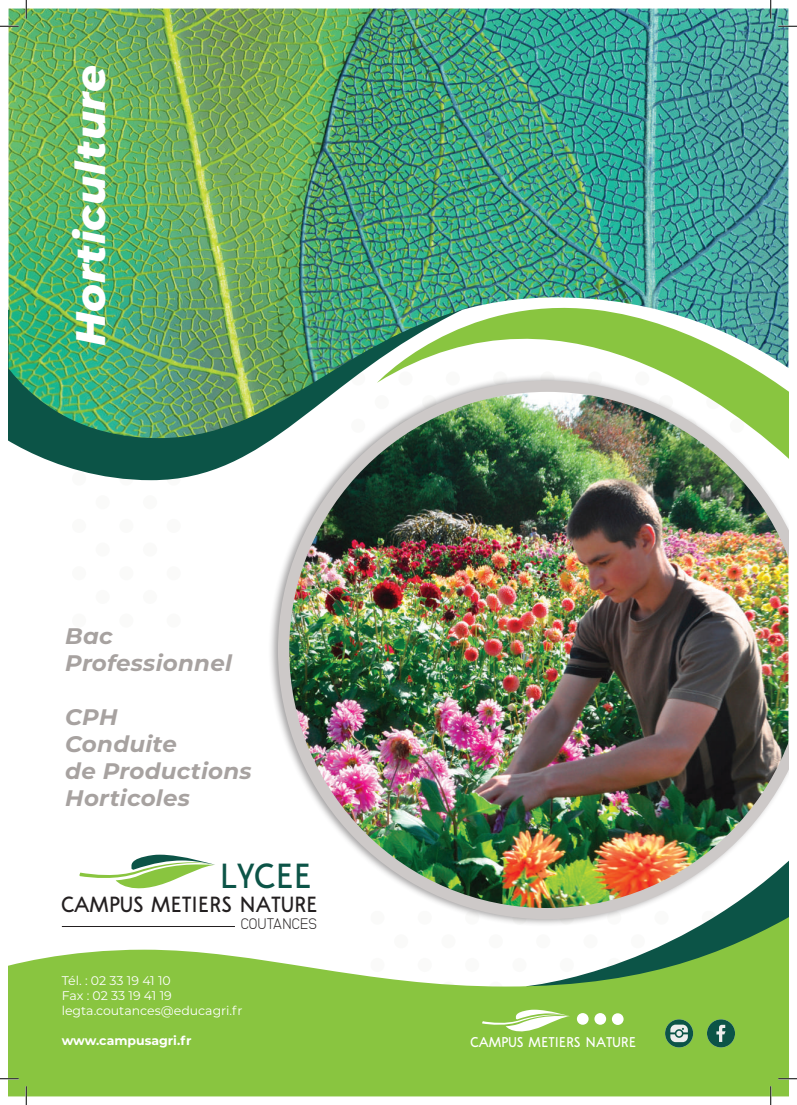
<style>
.page{position:relative;width:797px;height:1105px;background:#fff}
.page>*{position:absolute;margin:0;border:0;box-sizing:border-box;transform-origin:0 0}
.t1{font:italic 800 41.25px "Montserrat";letter-spacing:.01em;color:#fff}
.t2{font:34.75px "A Pompadour Sample";color:#0c5447}
.t3{font:italic 700 22.5px/27px "Montserrat";letter-spacing:.01em;color:#a7a2a0}
.t4{font:21.88px "A Pompadour Sample";color:#231f20}
.t5{font:200 15.25px "Anodina";letter-spacing:-.025em;color:#231f20}
.t6{font:14.12px "A Pompadour Sample";color:#fff}
.t7{font:12.5px/15px "Montserrat";color:#fff}
.t8{font:700 12.5px "Montserrat";color:#fff}
</style>
<div class="page">
<div style="left:96px;top:495px;width:14px;height:14px;background:#fafaf9;border-radius:50%"></div>
<div style="left:119px;top:519px;width:14px;height:14px;background:#fafaf9;border-radius:50%"></div>
<div style="left:119px;top:471px;width:14px;height:15px;background:#fafaf9;border-radius:50%"></div>
<div style="left:72px;top:519px;width:14px;height:14px;background:#fafaf9;border-radius:50%"></div>
<div style="left:72px;top:471px;width:14px;height:15px;background:#fafaf9;border-radius:50%"></div>
<div style="left:167px;top:519px;width:14px;height:14px;background:#fafaf9;border-radius:50%"></div>
<div style="left:167px;top:471px;width:14px;height:15px;background:#fafaf9;border-radius:50%"></div>
<div style="left:143px;top:495px;width:14px;height:14px;background:#fafaf9;border-radius:50%"></div>
<div style="left:96px;top:590px;width:14px;height:14px;background:#fafaf9;border-radius:50%"></div>
<div style="left:119px;top:613px;width:14px;height:15px;background:#fafaf9;border-radius:50%"></div>
<div style="left:119px;top:566px;width:14px;height:14px;background:#fafaf9;border-radius:50%"></div>
<div style="left:72px;top:613px;width:14px;height:15px;background:#fafaf9;border-radius:50%"></div>
<div style="left:72px;top:566px;width:14px;height:14px;background:#fafaf9;border-radius:50%"></div>
<div style="left:167px;top:613px;width:14px;height:15px;background:#fafaf9;border-radius:50%"></div>
<div style="left:167px;top:566px;width:14px;height:14px;background:#fafaf9;border-radius:50%"></div>
<div style="left:143px;top:590px;width:14px;height:14px;background:#fafaf9;border-radius:50%"></div>
<svg style="left:9px;top:438px;width:258px;height:42px;fill:#0c5447"></svg>
<img style="left:9px;top:9px;width:779px;height:429px">
<svg style="left:9px;top:926px;width:779px;height:170px;fill:#89c540"></svg>
<svg style="left:665px;top:1019px;width:28px;height:28px"></svg>
<svg style="left:707px;top:1019px;width:28px;height:28px"></svg>
<hr style="left:62px;top:926px;width:173px;height:1px;background:#231f20">
<svg style="left:80px;top:855px;width:135px;height:34px"></svg>
<div style="left:594px;top:1013px;width:12px;height:12px;background:#fff;border-radius:50%"></div>
<div style="left:612px;top:1013px;width:11px;height:12px;background:#fff;border-radius:50%"></div>
<div style="left:577px;top:1013px;width:11px;height:12px;background:#fff;border-radius:50%"></div>
<svg style="left:482px;top:1010px;width:88px;height:28px"></svg>
<div style="left:267px;top:374px;width:521px;height:552px;background:#231f20;opacity:.41"></div>
<img style="left:278px;top:381px;width:510px;height:538px">
<svg style="left:0;top:25px;width:19px;height:2px"></svg>
<svg style="left:778px;top:25px;width:19px;height:2px"></svg>
<svg style="left:0;top:1078px;width:19px;height:1px"></svg>
<svg style="left:778px;top:1078px;width:19px;height:1px"></svg>
<svg style="left:25px;top:0;width:2px;height:19px"></svg>
<svg style="left:25px;top:1086px;width:2px;height:19px"></svg>
<svg style="left:770px;top:0;width:1px;height:19px"></svg>
<svg style="left:770px;top:1086px;width:1px;height:19px"></svg>
<h1 class="t1" style="left:60px;top:346px;width:282px;rotate:-90deg">Horticulture</h1>
<h3 class="t3" style="left:65px;top:621px;width:168px">Bac<br>Professionnel</h3>
<h3 class="t3" style="left:65px;top:702px;width:188px">CPH<br>Conduite<br>de Productions<br>Horticoles</h3>
<h2 class="t2" style="left:219px;top:861px;width:94px">LYCEE</h2>
<h3 class="t4" style="left:61px;top:895px;width:257px">CAMPUS METIERS NATURE</h3>
<p class="t5" style="left:240px;top:913px;width:78px">COUTANCES</p>
<p class="t7" style="left:62px;top:973px;width:182px">Tél. : 02 33 19 41 10<br>Fax : 02 33 19 41 19 legta.coutances@educagri.fr</p>
<p class="t8" style="left:62px;top:1031px;width:131px">www.campusagri.fr</p>
<p class="t6" style="left:470px;top:1036px;width:167px">CAMPUS METIERS NATURE</p>
</div>
